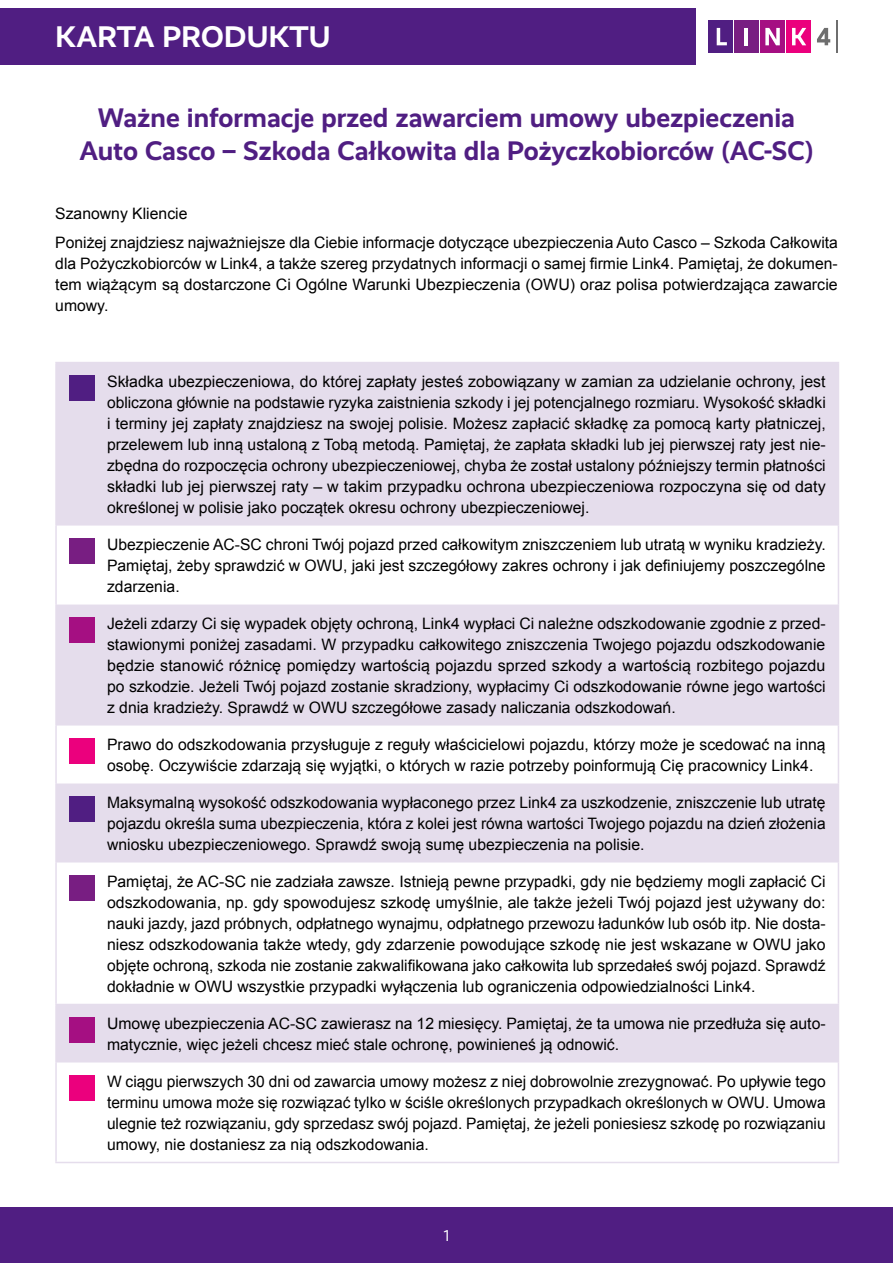
<style>
.page{position:relative;width:893px;height:1263px;background:#fff}
.page>*{position:absolute;margin:0;border:0;box-sizing:border-box;transform-origin:0 0}
.t1{font:700 30px "Link 4 Realist";letter-spacing:.01em;color:#fff}
.tytul{font:700 27px/32.4px "Link 4 Realist";color:#501e82;text-align:center}
.tekst{font:15.75px/21px "Arial";color:#000;text-align:justify}
.tekst-2{font:15.75px "Link 4 Realist";color:#fff}
</style>
<div class="page">
<div style="left:0;top:1208px;width:893px;height:55px;background:#501e82"></div>
<svg style="left:57px;top:363px;width:781px;height:699px;fill:#e5ddec"></svg>
<hr style="left:55px;top:362px;width:52px;height:1px;background:#e5ddec">
<hr style="left:55px;top:363px;width:2px;height:162px;background:#e5ddec">
<hr style="left:107px;top:362px;width:732px;height:1px;background:#e5ddec">
<hr style="left:838px;top:363px;width:1px;height:162px;background:#e5ddec">
<hr style="left:55px;top:525px;width:2px;height:79px;background:#e5ddec">
<hr style="left:838px;top:525px;width:1px;height:79px;background:#e5ddec">
<hr style="left:55px;top:604px;width:2px;height:121px;background:#e5ddec">
<hr style="left:838px;top:604px;width:1px;height:121px;background:#e5ddec">
<hr style="left:55px;top:725px;width:2px;height:58px;background:#e5ddec">
<hr style="left:838px;top:725px;width:1px;height:58px;background:#e5ddec">
<hr style="left:55px;top:783px;width:2px;height:79px;background:#e5ddec">
<hr style="left:838px;top:783px;width:1px;height:79px;background:#e5ddec">
<hr style="left:55px;top:862px;width:2px;height:142px;background:#e5ddec">
<hr style="left:838px;top:862px;width:1px;height:142px;background:#e5ddec">
<hr style="left:55px;top:1005px;width:2px;height:57px;background:#e5ddec">
<hr style="left:838px;top:1005px;width:1px;height:57px;background:#e5ddec">
<hr style="left:55px;top:1062px;width:2px;height:100px;background:#e5ddec">
<hr style="left:838px;top:1062px;width:1px;height:100px;background:#e5ddec">
<hr style="left:107px;top:1004px;width:732px;height:1px;background:#e5ddec">
<hr style="left:55px;top:1004px;width:52px;height:1px;background:#e5ddec">
<hr style="left:55px;top:1162px;width:52px;height:1px;background:#e5ddec">
<hr style="left:107px;top:1162px;width:732px;height:1px;background:#e5ddec">
<div style="left:69px;top:375px;width:25px;height:26px;background:#501e82"></div>
<div style="left:69px;top:538px;width:25px;height:26px;background:#781e82"></div>
<div style="left:69px;top:617px;width:25px;height:26px;background:#a50f82"></div>
<div style="left:69px;top:738px;width:25px;height:26px;background:#eb007d"></div>
<div style="left:69px;top:796px;width:25px;height:26px;background:#501e82"></div>
<div style="left:69px;top:875px;width:25px;height:26px;background:#781e82"></div>
<div style="left:69px;top:1017px;width:25px;height:26px;background:#a50f82"></div>
<div style="left:69px;top:1075px;width:25px;height:26px;background:#eb007d"></div>
<div style="left:0;top:8px;width:696px;height:57px;background:#501e82"></div>
<div style="left:760px;top:21px;width:25px;height:32px;background:#a50f82"></div>
<svg style="left:765px;top:28px;width:15px;height:17px"></svg>
<div style="left:786px;top:21px;width:25px;height:32px;background:#eb007d"></div>
<svg style="left:792px;top:28px;width:14px;height:17px"></svg>
<div style="left:734px;top:21px;width:25px;height:32px;background:#781e82"></div>
<hr style="left:745px;top:28px;width:3px;height:17px;background:#fff">
<div style="left:708px;top:21px;width:25px;height:32px;background:#501e82"></div>
<svg style="left:717px;top:28px;width:10px;height:17px"></svg>
<hr style="left:836px;top:21px;width:1px;height:32px;background:#6e6e6e">
<svg style="left:817px;top:28px;width:13px;height:17px"></svg>
<h1 class="t1" style="left:55px;top:19px;width:277px">KARTA PRODUKTU</h1>
<p class="tytul" style="left:79px;top:102px;width:736px">Ważne informacje przed zawarciem umowy ubezpieczenia<br>Auto Casco – Szkoda Całkowita dla Pożyczkobiorców (AC-SC)</p>
<p class="tekst" style="left:55px;top:203px;width:134px">Szanowny Kliencie</p>
<p class="tekst" style="left:55px;top:232px;width:784px">Poniżej znajdziesz najważniejsze dla Ciebie informacje dotyczące ubezpieczenia Auto Casco – Szkoda Całkowita dla Pożyczkobiorców w Link4, a także szereg przydatnych informacji o samej firmie Link4. Pamiętaj, że dokumen&shy;tem wiążącym są dostarczone Ci Ogólne Warunki Ubezpieczenia (OWU) oraz polisa potwierdzająca zawarcie umowy.</p>
<p class="tekst" style="left:107px;top:371px;width:720px">Składka ubezpieczeniowa, do której zapłaty jesteś zobowiązany w zamian za udzielanie ochrony, jest obliczona głównie na podstawie ryzyka zaistnienia szkody i jej potencjalnego rozmiaru. Wysokość składki i terminy jej zapłaty znajdziesz na swojej polisie. Możesz zapłacić składkę za pomocą karty płatniczej, przelewem lub inną ustaloną z Tobą metodą. Pamiętaj, że zapłata składki lub jej pierwszej raty jest nie&shy;zbędna do rozpoczęcia ochrony ubezpieczeniowej, chyba że został ustalony późniejszy termin płatności składki lub jej pierwszej raty – w takim przypadku ochrona ubezpieczeniowa rozpoczyna się od daty określonej w polisie jako początek okresu ochrony ubezpieczeniowej.</p>
<p class="tekst" style="left:107px;top:534px;width:720px">Ubezpieczenie AC-SC chroni Twój pojazd przed całkowitym zniszczeniem lub utratą w wyniku kradzieży.<br>Pamiętaj, żeby sprawdzić w OWU, jaki jest szczegółowy zakres ochrony i jak definiujemy poszczególne zdarzenia.</p>
<p class="tekst" style="left:107px;top:613px;width:720px">Jeżeli zdarzy Ci się wypadek objęty ochroną, Link4 wypłaci Ci należne odszkodowanie zgodnie z przed&shy;stawionymi poniżej zasadami. W przypadku całkowitego zniszczenia Twojego pojazdu odszkodowanie będzie stanowić różnicę pomiędzy wartością pojazdu sprzed szkody a wartością rozbitego pojazdu po szkodzie. Jeżeli Twój pojazd zostanie skradziony, wypłacimy Ci odszkodowanie równe jego wartości z dnia kradzieży. Sprawdź w OWU szczegółowe zasady naliczania odszkodowań.</p>
<p class="tekst" style="left:107px;top:734px;width:720px">Prawo do odszkodowania przysługuje z reguły właścicielowi pojazdu, którzy może je scedować na inną osobę. Oczywiście zdarzają się wyjątki, o których w razie potrzeby poinformują Cię pracownicy Link4.</p>
<p class="tekst" style="left:107px;top:792px;width:720px">Maksymalną wysokość odszkodowania wypłaconego przez Link4 za uszkodzenie, zniszczenie lub utratę pojazdu określa suma ubezpieczenia, która z kolei jest równa wartości Twojego pojazdu na dzień złożenia wniosku ubezpieczeniowego. Sprawdź swoją sumę ubezpieczenia na polisie.</p>
<p class="tekst" style="left:107px;top:871px;width:720px">Pamiętaj, że AC-SC nie zadziała zawsze. Istnieją pewne przypadki, gdy nie będziemy mogli zapłacić Ci odszkodowania, np. gdy spowodujesz szkodę umyślnie, ale także jeżeli Twój pojazd jest używany do: nauki jazdy, jazd próbnych, odpłatnego wynajmu, odpłatnego przewozu ładunków lub osób itp. Nie dosta&shy;niesz odszkodowania także wtedy, gdy zdarzenie powodujące szkodę nie jest wskazane w OWU jako objęte ochroną, szkoda nie zostanie zakwalifikowana jako całkowita lub sprzedałeś swój pojazd. Sprawdź dokładnie w OWU wszystkie przypadki wyłączenia lub ograniczenia odpowiedzialności Link4.</p>
<p class="tekst" style="left:107px;top:1013px;width:720px">Umowę ubezpieczenia AC-SC zawierasz na 12 miesięcy. Pamiętaj, że ta umowa nie przedłuża się auto&shy;matycznie, więc jeżeli chcesz mieć stale ochronę, powinieneś ją odnowić.</p>
<p class="tekst" style="left:107px;top:1071px;width:720px">W ciągu pierwszych 30 dni od zawarcia umowy możesz z niej dobrowolnie zrezygnować. Po upływie tego terminu umowa może się rozwiązać tylko w ściśle określonych przypadkach określonych w OWU. Umowa ulegnie też rozwiązaniu, gdy sprzedasz swój pojazd. Pamiętaj, że jeżeli poniesiesz szkodę po rozwiązaniu umowy, nie dostaniesz za nią odszkodowania.</p>
<p class="tekst-2" style="left:444px;top:1227px;width:7px">1</p>
</div>
